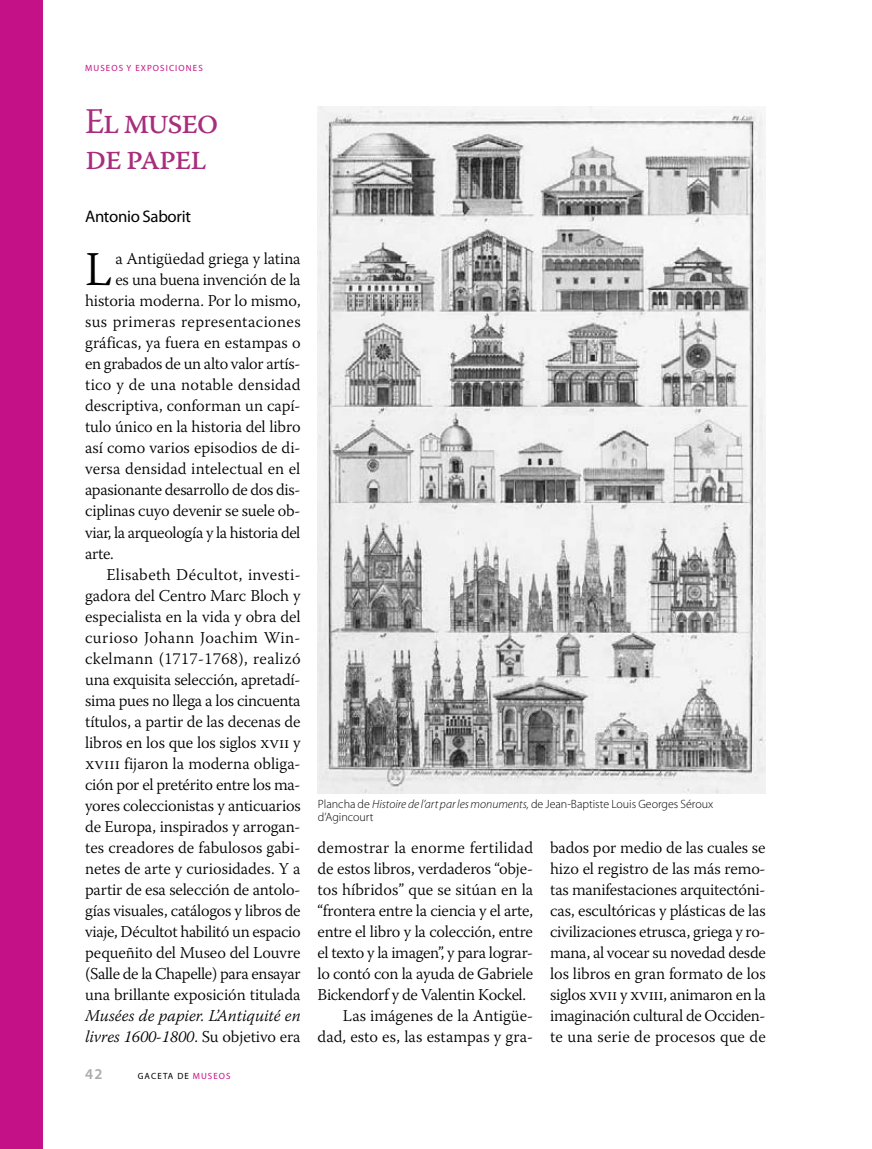
<style>
.page{position:relative;width:872px;height:1149px;background:#fff}
.page>*{position:absolute;margin:0;border:0;box-sizing:border-box;transform-origin:0 0}
.t1{font:300 48.3px "Warnock Pro";color:#000}
.t2{font:36px/36px "Warnock Pro";letter-spacing:-.05em;color:#a82d7d;scale:.95 1}
.t3{font:16.8px "Myriad Pro";letter-spacing:-.015em;color:#000}
.t4{font:300 16.5px/21px "Warnock Pro";letter-spacing:-.01em;color:#000;text-align:justify}
.t5{font:300 16.5px "Warnock Pro";letter-spacing:.02em;color:#000}
.t6{font:italic 300 16.5px/21px "Warnock Pro";color:#000}
.t7{font:300 16.5px "Warnock Pro";letter-spacing:.015em;color:#000}
.t8{font:300 16.5px "Warnock Pro";letter-spacing:.01em;color:#000}
.t9{font:300 16.5px "Warnock Pro";letter-spacing:.025em;color:#000}
.t10{font:600 15px "Myriad Pro";color:#a7a9ac}
.t11{font:300 12px/13.5px "Myriad Pro";color:#000}
.t12{font:9px "Myriad Pro";letter-spacing:.12em;color:#c41188}
.t13{font:9px "Myriad Pro";color:#000}
.s1{font-style:normal}
.s2{color:#c41188}
.s3{font-style:italic}
</style>
<div class="page">
<div style="left:0;top:0;width:43px;height:1148px;background:#c41188"></div>
<img style="left:317px;top:106px;width:448px;height:687px">
<p class="t12" style="left:85px;top:62px;width:119px">MUSEOS Y EXPOSICIONES</p>
<h2 class="t2" style="left:85px;top:102px;width:142px">El museo de papel</h2>
<p class="t3" style="left:85px;top:206px;width:107px">ANTONIO SABORIT</p>
<h1 class="t1" style="left:85px;top:240px;width:26px">L</h1>
<p class="t4" style="left:115px;top:248px;width:187px">a Antigüedad griega y latina</p>
<p class="t4" style="left:115px;top:269px;width:187px">es una buena invención de la</p>
<p class="t4" style="left:85px;top:290px;width:217px">historia moderna. Por lo mismo,</p>
<p class="t5" style="left:85px;top:312px;width:217px">sus primeras representaciones</p>
<p class="t4" style="left:85px;top:332px;width:217px">gráficas, ya fuera en estampas o</p>
<p class="t4" style="left:85px;top:353px;width:217px">en grabados de un alto valor artís-</p>
<p class="t7" style="left:85px;top:375px;width:217px">tico y de una notable densidad</p>
<p class="t4" style="left:85px;top:395px;width:217px">descriptiva, conforman un capí-</p>
<p class="t4" style="left:85px;top:416px;width:217px">tulo único en la historia del libro</p>
<p class="t4" style="left:85px;top:437px;width:217px">así como varios episodios de di-</p>
<p class="t8" style="left:85px;top:459px;width:217px">versa densidad intelectual en el</p>
<p class="t4" style="left:85px;top:479px;width:217px">apasionante desarrollo de dos dis-</p>
<p class="t4" style="left:85px;top:500px;width:217px">ciplinas cuyo devenir se suele ob-</p>
<p class="t4" style="left:85px;top:521px;width:217px">viar, la arqueología y la historia del</p>
<p class="t4" style="left:85px;top:542px;width:30px">arte.</p>
<p class="t5" style="left:106px;top:564px;width:196px">Elisabeth Décultot, investi-</p>
<p class="t4" style="left:85px;top:584px;width:217px">gadora del Centro Marc Bloch y</p>
<p class="t4" style="left:85px;top:605px;width:217px">especialista en la vida y obra del</p>
<p class="t9" style="left:85px;top:627px;width:217px">curioso Johann Joachim Win-</p>
<p class="t5" style="left:85px;top:648px;width:217px">ckelmann (1717-1768), realizó</p>
<p class="t4" style="left:85px;top:668px;width:217px">una exquisita selección, apretadí-</p>
<p class="t4" style="left:85px;top:689px;width:217px">sima pues no llega a los cincuenta</p>
<p class="t4" style="left:85px;top:710px;width:217px">títulos, a partir de las decenas de</p>
<p class="t4" style="left:85px;top:731px;width:217px">libros en los que los siglos xvii y</p>
<p class="t4" style="left:85px;top:752px;width:217px">xviii fijaron la moderna obliga-</p>
<p class="t4" style="left:85px;top:773px;width:217px">ción por el pretérito entre los ma-</p>
<p class="t4" style="left:85px;top:794px;width:217px">yores coleccionistas y anticuarios</p>
<p class="t4" style="left:85px;top:815px;width:217px">de Europa, inspirados y arrogan-</p>
<p class="t4" style="left:85px;top:836px;width:217px">tes creadores de fabulosos gabi-</p>
<p class="t4" style="left:85px;top:857px;width:217px">netes de arte y curiosidades. Y a</p>
<p class="t4" style="left:85px;top:878px;width:217px">partir de esa selección de antolo-</p>
<p class="t4" style="left:85px;top:899px;width:217px">gías visuales, catálogos y libros de</p>
<p class="t4" style="left:85px;top:920px;width:217px">viaje, Décultot habilitó un espacio</p>
<p class="t4" style="left:85px;top:941px;width:217px">pequeñito del Museo del Louvre</p>
<p class="t4" style="left:85px;top:962px;width:217px">(Salle de la Chapelle) para ensayar</p>
<p class="t4" style="left:85px;top:983px;width:217px">una brillante exposición titulada</p>
<p class="t6" style="left:85px;top:1004px;width:217px">Musées de papier. L’Antiquité en livres 1600-1800<span class="s1">. Su objetivo era</span></p>
<p class="t10" style="left:85px;top:1064px;width:19px">42</p>
<p class="t13" style="left:138px;top:1070px;width:94px">GACETA DE <span class="s2">MUSEOS</span></p>
<p class="t11" style="left:318px;top:796px;width:397px">Plancha de <span class="s3">Histoire de l’art par les monuments,</span> de Jean-Baptiste Louis Georges Séroux d’Agincourt</p>
<p class="t7" style="left:317px;top:837px;width:217px">demostrar la enorme fertilidad</p>
<p class="t4" style="left:317px;top:857px;width:217px">de estos libros, verdaderos “obje-</p>
<p class="t4" style="left:317px;top:878px;width:217px">tos híbridos” que se sitúan en la</p>
<p class="t4" style="left:317px;top:899px;width:217px">“frontera entre la ciencia y el arte,</p>
<p class="t4" style="left:317px;top:920px;width:217px">entre el libro y la colección, entre</p>
<p class="t4" style="left:317px;top:941px;width:217px">el texto y la imagen”, y para lograr-</p>
<p class="t4" style="left:317px;top:962px;width:217px">lo contó con la ayuda de Gabriele</p>
<p class="t4" style="left:317px;top:983px;width:210px">Bickendorf y de Valentin Kockel.</p>
<p class="t4" style="left:343px;top:1004px;width:192px">Las imágenes de la Antigüe-</p>
<p class="t4" style="left:317px;top:1025px;width:217px">dad, esto es, las estampas y gra-</p>
<p class="t4" style="left:550px;top:836px;width:217px">bados por medio de las cuales se hizo el registro de las más remo&shy;tas manifestaciones arquitectóni&shy;cas, escultóricas y plásticas de las civilizaciones etrusca, griega y ro&shy;mana, al vocear su novedad desde los libros en gran formato de los siglos xvii y xviii, animaron en la imaginación cultural de Occiden&shy;te una serie de procesos que de</p>
</div>
